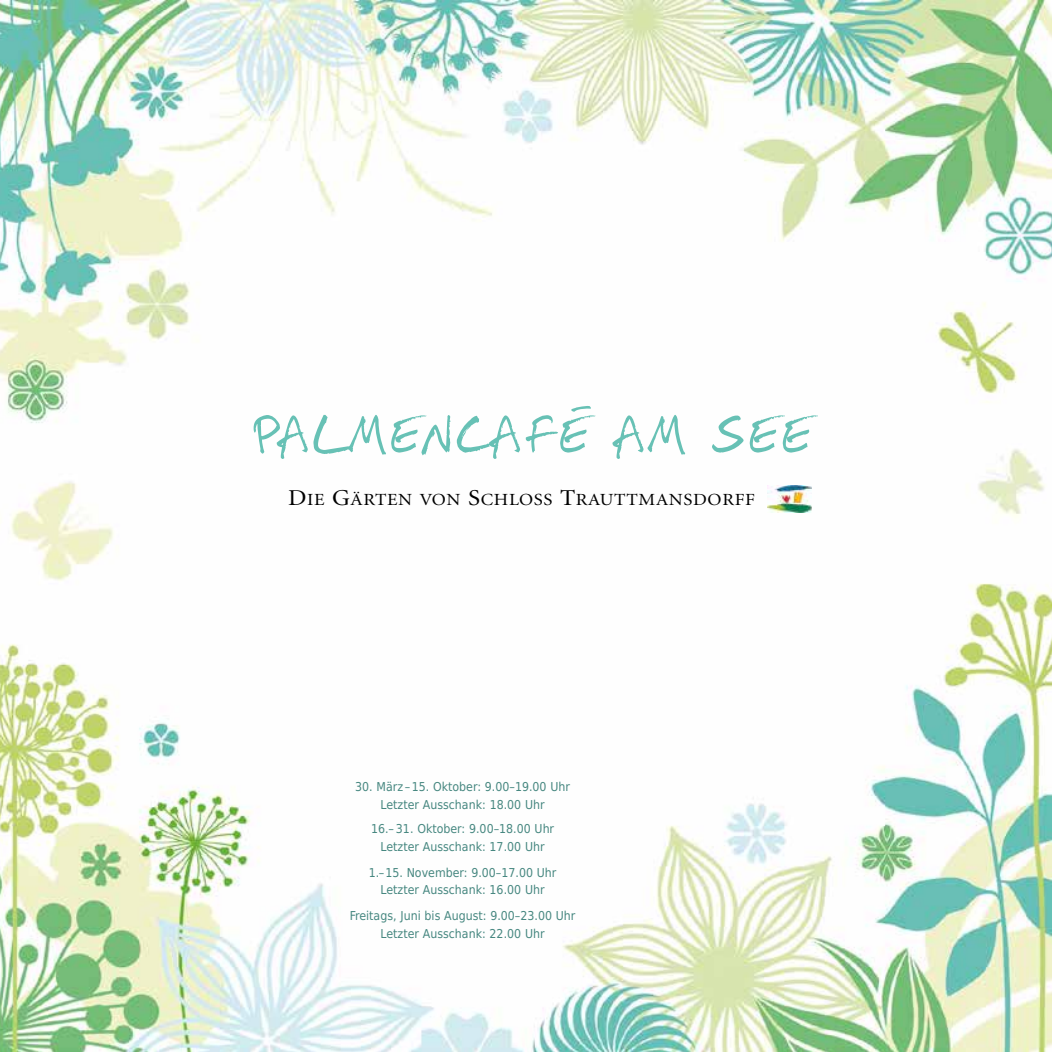
<style>
.page{position:relative;width:1052px;height:1052px;background:#fff}
.page>*{position:absolute;margin:0;border:0;box-sizing:border-box;transform-origin:0 0}
.t1{font:69.48px "Christopherhand";letter-spacing:.1em;color:#67c1b5;scale:.77 1}
.t2{font:16.97px "Minion";letter-spacing:.035em;color:#000;scale:1.11 1}
.t3{font:12.25px/17.5px "DejaVu Sans Condensed";color:#468780;text-align:center}
.s1{font-size:22.75px}
</style>
<div class="page">
<img style="left:0;top:0;width:1052px;height:1051px">
<img style="left:768px;top:486px;width:44px;height:26px">
<svg style="left:570px;top:405px;width:21px;height:7px"></svg>
<h1 class="t1" style="left:255px;top:406px;width:722px">PALMENCAFE AM SEE</h1>
<h2 class="t2" style="left:288px;top:491px;width:422px"><span class="s1">D</span>IE <span class="s1">G</span>ÄRTEN VON <span class="s1">S</span>CHLOSS <span class="s1">T</span>RAUTTMANSD ORFF</h2>
<p class="t3" style="left:355px;top:778px;width:216px">30. März –15. Oktober: 9.00–19.00 Uhr<br>Letzter Ausschank: 18.00 Uhr</p>
<p class="t3" style="left:371px;top:820px;width:185px">16.– 31. Oktober: 9.00–18.00 Uhr<br>Letzter Ausschank: 17.00 Uhr</p>
<p class="t3" style="left:369px;top:863px;width:189px">1.–15. November: 9.00–17.00 Uhr<br>Letzter Ausschank: 16.00 Uhr</p>
<p class="t3" style="left:350px;top:907px;width:227px">Freitags, Juni bis August: 9.00–23.00 Uhr<br>Letzter Ausschank: 22.00 Uhr</p>
</div>
